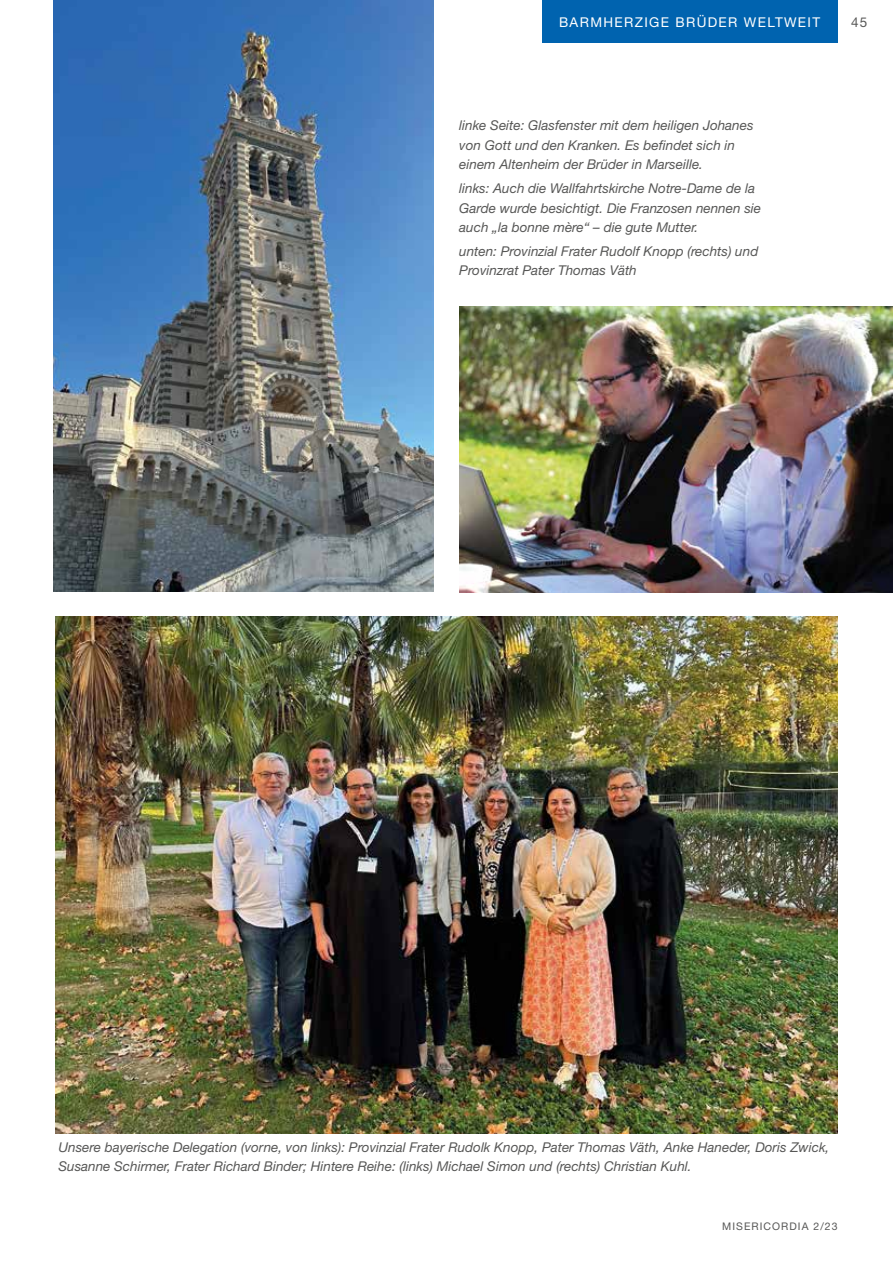
<style>
.page{position:relative;width:893px;height:1263px;background:#fff}
.page>*{position:absolute;margin:0;border:0;box-sizing:border-box;transform-origin:0 0}
.t1{font:italic 13.5px/19.5px "Helvetica Neue LT Pro";color:#575756}
.t2{font:13.5px "Helvetica Neue LT Pro";letter-spacing:.1em;color:#fff}
.t3{font:13.5px "Helvetica Neue LT Pro";color:#575756}
.t4{font:10.5px "Helvetica Neue LT Pro";letter-spacing:.1em;color:#575756}
</style>
<div class="page">
<div style="left:542px;top:0;width:296px;height:43px;background:#0063af"></div>
<img style="left:55px;top:616px;width:783px;height:517px">
<img style="left:459px;top:306px;width:434px;height:286px">
<img style="left:53px;top:0;width:381px;height:591px">
<p class="t2" style="left:559px;top:14px;width:263px">BARMHERZIGE BRÜDER WELTWEIT</p>
<p class="t3" style="left:851px;top:14px;width:18px">45</p>
<p class="t1" style="left:459px;top:116px;width:296px">linke Seite: Glasfenster mit dem heiligen Johanes von Gott und den Kranken. Es befindet sich in einem Altenheim der Brüder in Marseille.</p>
<p class="t1" style="left:459px;top:178px;width:303px">links: Auch die Wallfahrtskirche Notre-Dame de la<br>Garde wurde besichtigt. Die Franzosen nennen sie auch „la bonne mère“ – die gute Mutter.</p>
<p class="t1" style="left:459px;top:241px;width:301px">unten: Provinzial Frater Rudolf Knopp (rechts) und<br>Provinzrat Pater Thomas Väth</p>
<p class="t1" style="left:58px;top:1137px;width:772px">Unsere bayerische Delegation (vorne, von links): Provinzial Frater Rudolk Knopp, Pater Thomas Väth, Anke Haneder, Doris Zwick,<br>Susanne Schirmer, Frater Richard Binder; Hintere Reihe: (links) Michael Simon und (rechts) Christian Kuhl.</p>
<p class="t4" style="left:722px;top:1220px;width:117px">MISERICORDIA 2/23</p>
</div>
